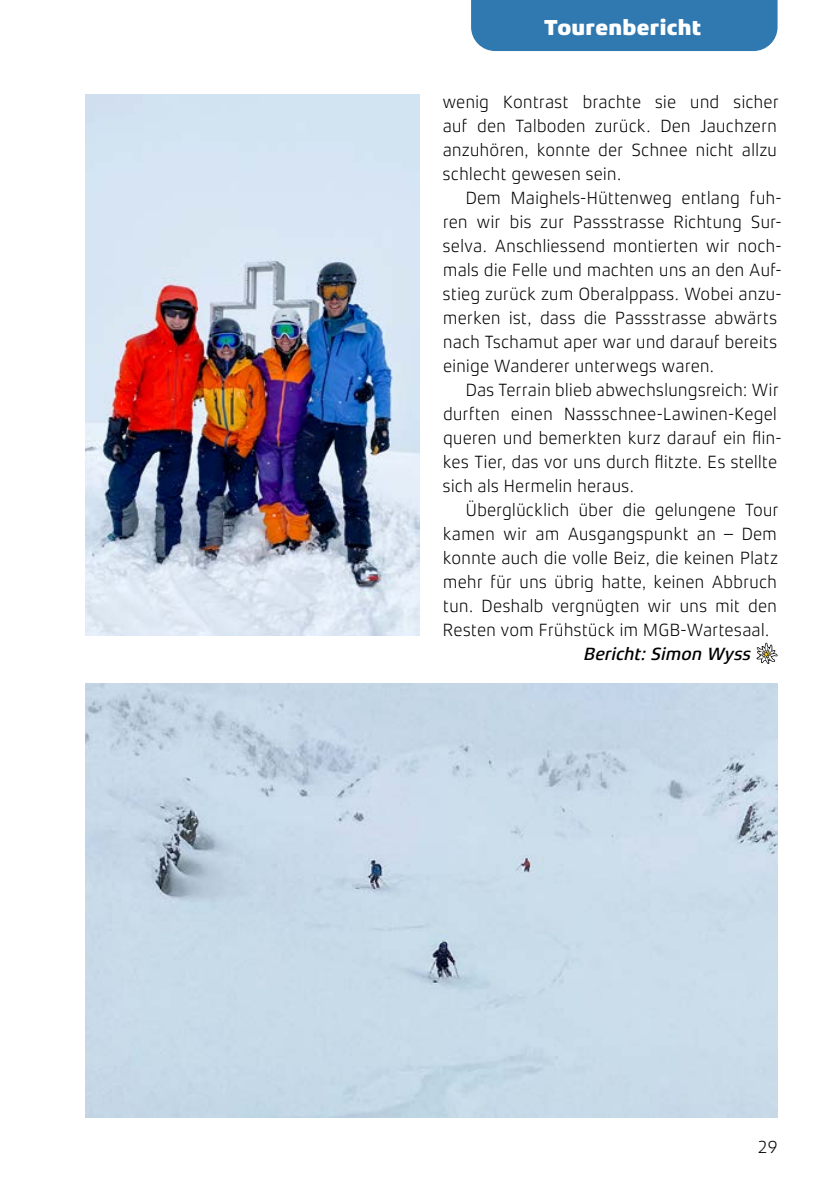
<style>
.page{position:relative;width:840px;height:1191px;background:#fff}
.page>*{position:absolute;margin:0;border:0;box-sizing:border-box;transform-origin:0 0}
.t1{font:800 22px "Xenois Sans Pro";letter-spacing:.01em;color:#fff}
.t2{font:300 18px/24px "Xenois Sans Pro";letter-spacing:-.01em;color:#000;text-align:justify}
.t3{font:italic 500 18px "Xenois Sans Pro";letter-spacing:-.01em;color:#000}
</style>
<div class="page">
<img style="left:85px;top:94px;width:335px;height:542px">
<svg style="left:756px;top:642px;width:22px;height:22px"></svg>
<img style="left:85px;top:684px;width:692px;height:433px">
<div style="left:471px;top:0;width:306px;height:51px;background:#3078b0"></div>
<p class="t1" style="left:544px;top:15px;width:158px">Tourenbericht</p>
<p class="t2" style="left:442px;top:90px;width:338px">wenig Kontrast brachte sie und sicher auf den Talboden zurück. Den Jauchzern anzuhören, konnte der Schnee nicht allzu schlecht gewesen sein.</p>
<p class="t2" style="left:442px;top:186px;width:340px;text-align:left;text-indent:23px">Dem Maighels-Hüttenweg entlang fuh&shy;ren wir bis zur Passstrasse Richtung Sur&shy;selva. Anschliessend montierten wir noch&shy;mals die Felle und machten uns an den Auf&shy;stieg zurück zum Oberalppass. Wobei anzu&shy;merken ist, dass die Passstrasse abwärts nach Tschamut aper war und darauf bereits einige Wanderer unterwegs waren.</p>
<p class="t2" style="left:442px;top:378px;width:340px;text-align:left;text-indent:23px">Das Terrain blieb abwechslungsreich: Wir durften einen Nassschnee-Lawinen-Kegel queren und bemerkten kurz darauf ein flin&shy;kes Tier, das vor uns durch flitzte. Es stellte sich als Hermelin heraus.</p>
<p class="t2" style="left:442px;top:497px;width:337px;text-indent:23px">Überglücklich über die gelungene Tour kamen wir am Ausgangspunkt an – Dem konnte auch die volle Beiz, die keinen Platz mehr für uns übrig hatte, keinen Abbruch tun. Deshalb vergnügten wir uns mit den Resten vom Frühstück im MGB-Wartesaal.</p>
<p class="t3" style="left:584px;top:643px;width:169px">Bericht: Simon Wyss</p>
<p class="t2" style="left:757px;top:1135px;width:21px">29</p>
</div>
